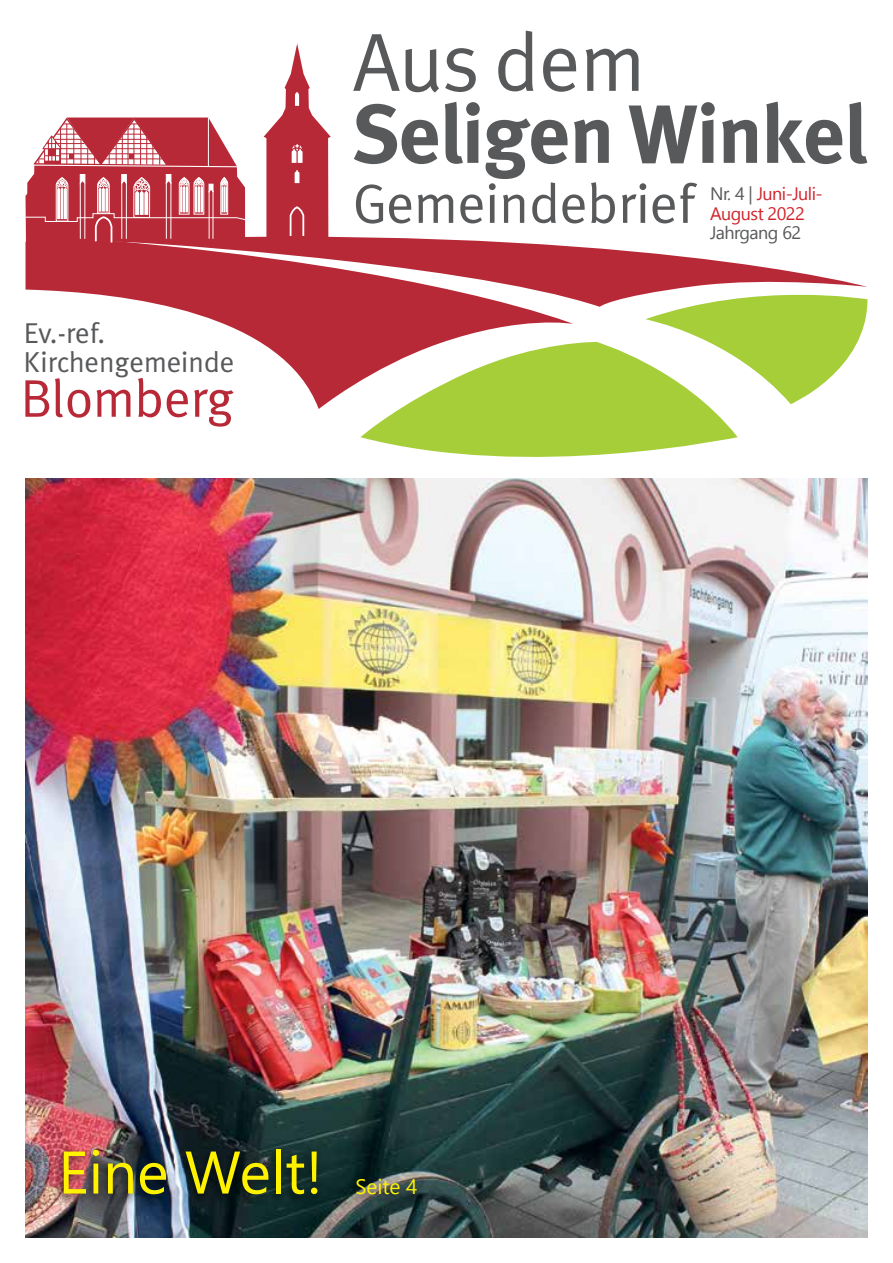
<style>
.page{position:relative;width:893px;height:1263px;background:#fff}
.page>*{position:absolute;margin:0;border:0;box-sizing:border-box;transform-origin:0 0}
.t1{font:60px "Nirmala UI";color:#fff200}
.t2{font:53.1px "Meta";color:#b82937}
.t3{font:28.95px/29px "Meta";color:#58595b}
.t4{font:21px "Nirmala UI";color:#fff200}
.t5{font:18px/19.5px "Nirmala UI";letter-spacing:-.03em;color:#d2232a}
.t6{font:18px "Nirmala UI";letter-spacing:-.03em;color:#58595b}
.s1{color:#58595b}
</style>
<div class="page">
<svg style="left:354px;top:102px;width:513px;height:119px"></svg>
<svg style="left:353px;top:31px;width:285px;height:62px"></svg>
<svg style="left:264px;top:44px;width:67px;height:177px"></svg>
<svg style="left:252px;top:221px;width:615px;height:72px"></svg>
<svg style="left:360px;top:293px;width:507px;height:164px"></svg>
<svg style="left:26px;top:238px;width:547px;height:171px;fill:#b82937"></svg>
<svg style="left:25px;top:117px;width:227px;height:129px"></svg>
<svg style="left:27px;top:289px;width:225px;height:65px"></svg>
<img style="left:26px;top:478px;width:841px;height:759px">
<div style="left:52px;top:1144px;width:371px;height:62px;background:#000;opacity:.75"></div>
<h3 class="t3" style="left:24px;top:318px;width:212px">Ev.-ref.<br>Kirchengemeinde</h3>
<h2 class="t2" style="left:21px;top:368px;width:215px">Blomberg</h2>
<h1 class="t1" style="left:58px;top:1125px;width:266px">Eine Welt!</h1>
<p class="t4" style="left:355px;top:1170px;width:64px">Seite 4</p>
<p class="t5" style="left:710px;top:183px;width:114px"><span class="s1">Nr. 4 |</span> Juni-Juli-<br>August 2022</p>
<p class="t6" style="left:710px;top:219px;width:93px">Jahrgang 62</p>
</div>
